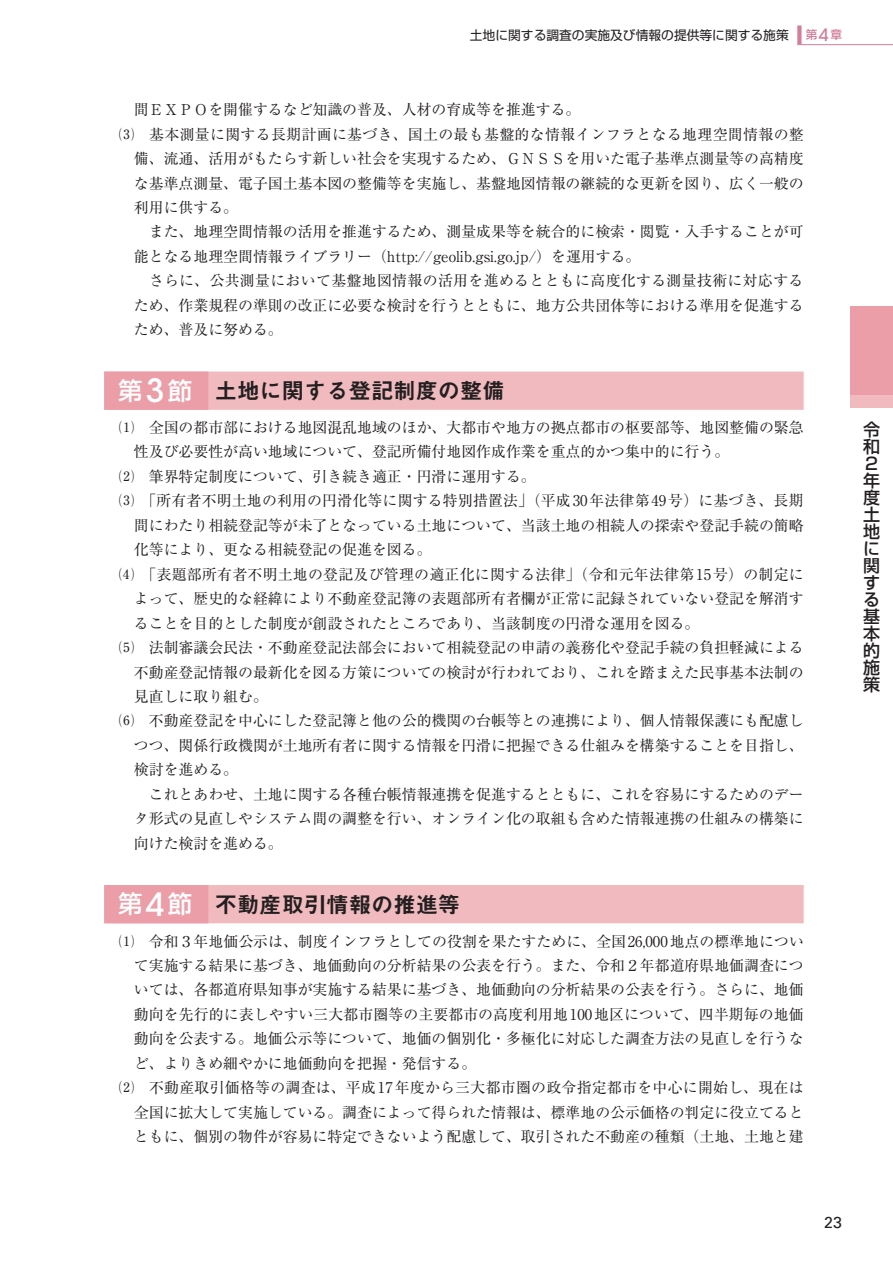
<style>
.page{position:relative;width:893px;height:1263px;background:#fff}
.page>*{position:absolute;margin:0;border:0;box-sizing:border-box;transform-origin:0 0}
.t1{font:22.35px "Midashi Go Pro MB31";color:#231f20}
.t2{font:500 16.95px/17px "Shin Go Pro";color:#231f20;text-align:justify}
.t3{font:15.9px "Univers LT Std";color:#231f20}
.t4{font:14.85px "Ryumin Pro";color:#231f20}
.t5{font:14.85px "Ryumin Pro";letter-spacing:.02em;color:#231f20}
.t6{font:14.85px "Ryumin Pro";letter-spacing:.025em;color:#231f20}
.t7{font:12.75px "Shin Go Pro";color:#231f20}
.t8{font:500 11.7px "Shin Go Pro";color:#d37e9a}
.s1{font-family:"ITC Avant Garde Std";font-size:16.95px}
.s2{font-family:"Shin Go Pro";font-weight:500;font-size:24.45px;color:#fff}
.s3{font-family:"ITC Avant Garde Std";font-weight:500;font-size:31.95px;color:#fff}
</style>
<div class="page">
<div style="left:104px;top:372px;width:700px;height:38px;background:#f0babe"></div>
<div style="left:104px;top:372px;width:104px;height:38px;background:#eb9ea7"></div>
<div style="left:104px;top:885px;width:700px;height:38px;background:#f0babe"></div>
<div style="left:104px;top:885px;width:104px;height:38px;background:#eb9ea7"></div>
<div style="left:850px;top:306px;width:43px;height:89px;background:#eb9ea7"></div>
<div style="left:850px;top:395px;width:43px;height:13px;background:#f0babe"></div>
<svg style="left:797px;top:26px;width:4px;height:18px"></svg>
<hr style="left:797px;top:44px;width:96px;height:1px;background:#d37e9a">
<p class="t7" style="left:470px;top:25px;width:320px">土地に関する調査の実施及び情報の提供等に関する施策</p>
<p class="t8" style="left:806px;top:25px;width:38px">第<span class="s1">4</span>章</p>
<p class="t4" style="left:134px;top:98px;width:448px">間ＥＸＰＯを開催するなど知識の普及、人材の育成等を推進する。</p>
<p class="t6" style="left:119px;top:122px;width:686px">⑶　基本測量に関する長期計画に基づき、国土の最も基盤的な情報インフラとなる地理空間情報の整</p>
<p class="t4" style="left:134px;top:147px;width:671px">備、流通、活用がもたらす新しい社会を実現するため、ＧＮＳＳを用いた電子基準点測量等の高精度</p>
<p class="t4" style="left:134px;top:171px;width:671px">な基準点測量、電子国土基本図の整備等を実施し、基盤地図情報の継続的な更新を図り、広く一般の</p>
<p class="t4" style="left:134px;top:196px;width:106px">利用に供する。</p>
<p class="t4" style="left:149px;top:220px;width:656px">また、地理空間情報の活用を推進するため、測量成果等を統合的に検索・閲覧・入手することが可</p>
<p class="t4" style="left:134px;top:245px;width:508px">能となる地理空間情報ライブラリー（http://geolib.gsi.go.jp/）を運用する。</p>
<p class="t6" style="left:149px;top:269px;width:656px">さらに、公共測量において基盤地図情報の活用を進めるとともに高度化する測量技術に対応する</p>
<p class="t4" style="left:134px;top:294px;width:671px">ため、作業規程の準則の改正に必要な検討を行うとともに、地方公共団体等における準用を促進する</p>
<p class="t4" style="left:134px;top:318px;width:150px">ため、普及に努める。</p>
<h1 class="t1" style="left:118px;top:373px;width:388px"><span class="s2">第</span><span class="s3">3</span><span class="s2">節</span> 土地に関する登記制度の整備</h1>
<p class="t4" style="left:119px;top:416px;width:686px">⑴　全国の都市部における地図混乱地域のほか、大都市や地方の拠点都市の枢要部等、地図整備の緊急</p>
<p class="t4" style="left:134px;top:440px;width:597px">性及び必要性が高い地域について、登記所備付地図作成作業を重点的かつ集中的に行う。</p>
<p class="t4" style="left:119px;top:465px;width:418px">⑵　筆界特定制度について、引き続き適正・円滑に運用する。</p>
<p class="t4" style="left:119px;top:489px;width:686px">⑶　「所有者不明土地の利用の円滑化等に関する特別措置法」（平成30年法律第49号）に基づき、長期</p>
<p class="t4" style="left:134px;top:514px;width:671px">間にわたり相続登記等が未了となっている土地について、当該土地の相続人の探索や登記手続の簡略</p>
<p class="t4" style="left:134px;top:538px;width:299px">化等により、更なる相続登記の促進を図る。</p>
<p class="t5" style="left:119px;top:562px;width:686px">⑷　「表題部所有者不明土地の登記及び管理の適正化に関する法律」（令和元年法律第15号）の制定に</p>
<p class="t4" style="left:134px;top:587px;width:671px">よって、歴史的な経緯により不動産登記簿の表題部所有者欄が正常に記録されていない登記を解消す</p>
<p class="t4" style="left:134px;top:611px;width:567px">ることを目的とした制度が創設されたところであり、当該制度の円滑な運用を図る。</p>
<p class="t4" style="left:119px;top:636px;width:686px">⑸　法制審議会民法・不動産登記法部会において相続登記の申請の義務化や登記手続の負担軽減による</p>
<p class="t4" style="left:134px;top:660px;width:671px">不動産登記情報の最新化を図る方策についての検討が行われており、これを踏まえた民事基本法制の</p>
<p class="t4" style="left:134px;top:685px;width:150px">見直しに取り組む。　</p>
<p class="t4" style="left:119px;top:709px;width:686px">⑹　不動産登記を中心にした登記簿と他の公的機関の台帳等との連携により、個人情報保護にも配慮し</p>
<p class="t4" style="left:134px;top:734px;width:671px">つつ、関係行政機関が土地所有者に関する情報を円滑に把握できる仕組みを構築することを目指し、</p>
<p class="t4" style="left:134px;top:758px;width:106px">検討を進める。</p>
<p class="t4" style="left:149px;top:783px;width:656px">これとあわせ、土地に関する各種台帳情報連携を促進するとともに、これを容易にするためのデー</p>
<p class="t4" style="left:134px;top:807px;width:671px">タ形式の見直しやシステム間の調整を行い、オンライン化の取組も含めた情報連携の仕組みの構築に</p>
<p class="t4" style="left:134px;top:831px;width:150px">向けた検討を進める。</p>
<h1 class="t1" style="left:118px;top:886px;width:343px"><span class="s2">第</span><span class="s3">4</span><span class="s2">節</span> 不動産取引情報の推進等</h1>
<p class="t4" style="left:119px;top:929px;width:686px">⑴　令和３年地価公示は、制度インフラとしての役割を果たすために、全国26,000地点の標準地につい</p>
<p class="t4" style="left:134px;top:954px;width:671px">て実施する結果に基づき、地価動向の分析結果の公表を行う。また、令和２年都道府県地価調査につ</p>
<p class="t4" style="left:134px;top:978px;width:671px">いては、各都道府県知事が実施する結果に基づき、地価動向の分析結果の公表を行う。さらに、地価</p>
<p class="t4" style="left:134px;top:1003px;width:671px">動向を先行的に表しやすい三大都市圏等の主要都市の高度利用地100地区について、四半期毎の地価</p>
<p class="t4" style="left:134px;top:1027px;width:671px">動向を公表する。地価公示等について、地価の個別化・多極化に対応した調査方法の見直しを行うな</p>
<p class="t4" style="left:134px;top:1051px;width:344px">ど、よりきめ細やかに地価動向を把握・発信する。</p>
<p class="t5" style="left:119px;top:1076px;width:686px">⑵　不動産取引価格等の調査は、平成17年度から三大都市圏の政令指定都市を中心に開始し、現在は</p>
<p class="t4" style="left:134px;top:1100px;width:671px">全国に拡大して実施している。調査によって得られた情報は、標準地の公示価格の判定に役立てると</p>
<p class="t4" style="left:134px;top:1125px;width:671px">ともに、個別の物件が容易に特定できないよう配慮して、取引された不動産の種類（土地、土地と建</p>
<p class="t2" style="left:863px;top:419px;width:18px">令和2年度土地に関する基本的施策</p>
<p class="t3" style="left:824px;top:1213px;width:19px">23</p>
</div>
